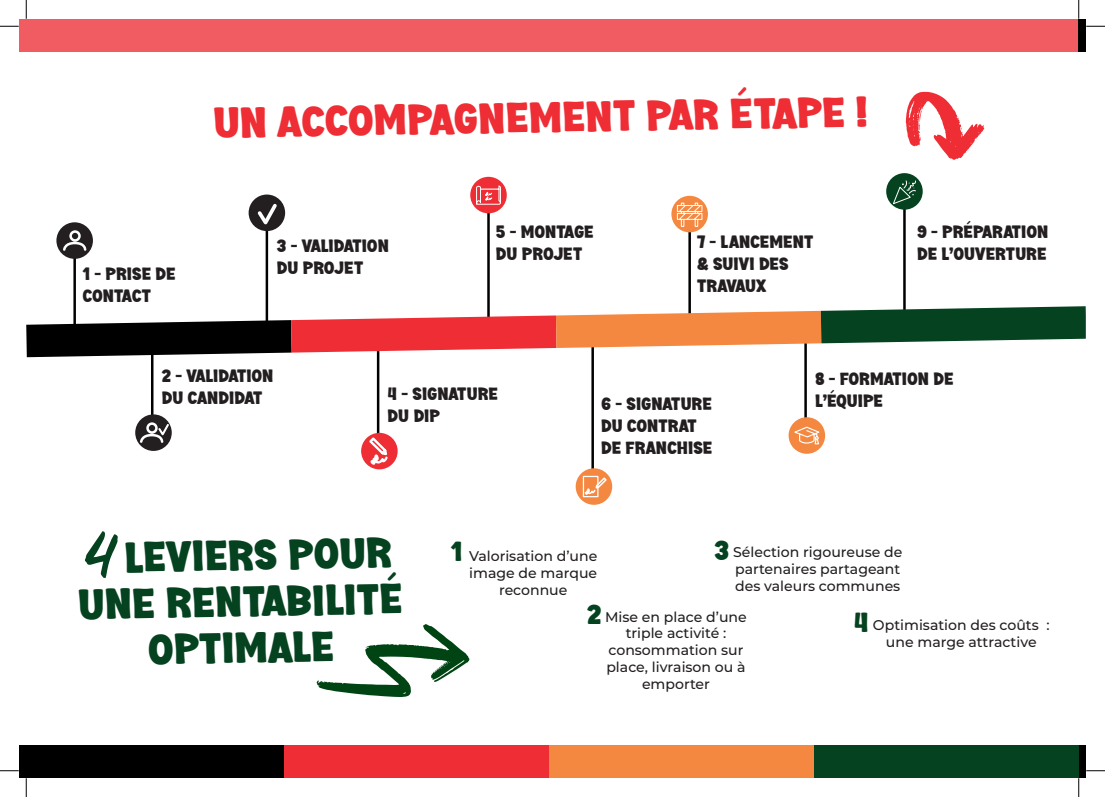
<style>
.page{position:relative;width:1105px;height:797px;background:#fff}
.page>*{position:absolute;margin:0;border:0;box-sizing:border-box;transform-origin:0 0}
.t1{font:42.5px/46.2px "Fresh Juice";color:#05421f;text-align:center}
.t2{font:42.5px "Fresh Juice";color:#ee2d34}
.t3{font:27px "Fresh Juice";color:#05421f}
.t4{font:17.5px/22px "Fresh Juice";color:#231f20}
.t5{font:500 14.12px/16.9px "Montserrat";color:#231f20;text-align:center}
.s1{font-family:"Neodex";font-size:52.5px}
</style>
<div class="page">
<div style="left:19px;top:745px;width:265px;height:32px;background:#000001"></div>
<div style="left:284px;top:745px;width:265px;height:32px;background:#ee2d34"></div>
<div style="left:549px;top:745px;width:265px;height:32px;background:#f58841"></div>
<div style="left:814px;top:745px;width:265px;height:32px;background:#05421f"></div>
<div style="left:1079px;top:745px;width:7px;height:32px;background:#000001"></div>
<div style="left:19px;top:19px;width:1067px;height:33px;background:#f05c61"></div>
<div style="left:1079px;top:19px;width:7px;height:33px;background:#000001"></div>
<hr style="left:73px;top:247px;width:3px;height:104px;background:#000001">
<hr style="left:266px;top:219px;width:2px;height:105px;background:#000001">
<hr style="left:487px;top:208px;width:3px;height:116px;background:#000001">
<hr style="left:688px;top:227px;width:3px;height:93px;background:#000001">
<hr style="left:903px;top:208px;width:3px;height:125px;background:#000001">
<hr style="left:151px;top:326px;width:2px;height:105px;background:#000001">
<hr style="left:377px;top:345px;width:2px;height:104px;background:#000001">
<hr style="left:804px;top:329px;width:3px;height:105px;background:#000001">
<hr style="left:591px;top:345px;width:3px;height:124px;background:#000001">
<div style="left:56px;top:222px;width:37px;height:37px;background:#231f20;border-radius:50%"></div>
<div style="left:249px;top:194px;width:36px;height:37px;background:#231f20;border-radius:50%"></div>
<div style="left:470px;top:177px;width:37px;height:36px;background:#ee2d34;border-radius:50%"></div>
<div style="left:671px;top:196px;width:37px;height:36px;background:#f58841;border-radius:50%"></div>
<div style="left:886px;top:173px;width:37px;height:37px;background:#05421f;border-radius:50%"></div>
<div style="left:135px;top:414px;width:37px;height:37px;background:#231f20;border-radius:50%"></div>
<div style="left:361px;top:433px;width:37px;height:36px;background:#ee2d34;border-radius:50%"></div>
<div style="left:789px;top:417px;width:36px;height:37px;background:#f58841;border-radius:50%"></div>
<svg style="left:576px;top:468px;width:36px;height:37px"></svg>
<svg style="left:26px;top:306px;width:1060px;height:51px"></svg>
<svg style="left:906px;top:92px;width:78px;height:68px"></svg>
<svg style="left:317px;top:624px;width:152px;height:73px"></svg>
<svg style="left:63px;top:230px;width:24px;height:21px"></svg>
<svg style="left:139px;top:421px;width:32px;height:23px"></svg>
<svg style="left:255px;top:203px;width:25px;height:27px"></svg>
<svg style="left:367px;top:435px;width:22px;height:31px"></svg>
<svg style="left:585px;top:476px;width:23px;height:19px"></svg>
<div style="left:583px;top:476px;width:15px;height:21px;border:1px solid #fff"></div>
<svg style="left:476px;top:185px;width:25px;height:20px"></svg>
<svg style="left:676px;top:202px;width:27px;height:25px"></svg>
<svg style="left:794px;top:426px;width:26px;height:19px"></svg>
<svg style="left:892px;top:180px;width:25px;height:25px"></svg>
<svg style="left:0;top:25px;width:19px;height:2px"></svg>
<svg style="left:1086px;top:25px;width:19px;height:2px"></svg>
<svg style="left:0;top:770px;width:19px;height:1px"></svg>
<svg style="left:1086px;top:770px;width:19px;height:1px"></svg>
<svg style="left:25px;top:0;width:2px;height:19px"></svg>
<svg style="left:25px;top:778px;width:2px;height:19px"></svg>
<svg style="left:1078px;top:0;width:1px;height:19px"></svg>
<svg style="left:1078px;top:778px;width:1px;height:19px"></svg>
<p class="t4" style="left:83px;top:262px;width:94px">1 - PRISE DE<br>CONTACT</p>
<p class="t2" style="left:213px;top:94px;width:655px;rotate:-1deg">UN ACCOMPAGNEMENT PAR ÉTAPE !</p>
<p class="t4" style="left:277px;top:235px;width:114px">3 - VALIDATION</p>
<p class="t4" style="left:277px;top:257px;width:88px">DU PROJET</p>
<p class="t4" style="left:496px;top:220px;width:99px">5 - MONTAGE</p>
<p class="t4" style="left:496px;top:242px;width:88px">DU PROJET</p>
<p class="t4" style="left:697px;top:231px;width:118px">7 - LANCEMENT</p>
<p class="t4" style="left:697px;top:253px;width:93px">&amp; SUIVI DES</p>
<p class="t4" style="left:697px;top:275px;width:71px">TRAVAUX</p>
<p class="t4" style="left:917px;top:220px;width:133px">9 - PRÉPARATION</p>
<p class="t4" style="left:917px;top:242px;width:131px">DE L’OUVERTURE</p>
<p class="t4" style="left:162px;top:364px;width:113px">2 - VALIDATION</p>
<p class="t4" style="left:162px;top:386px;width:102px">DU CANDIDAT</p>
<p class="t4" style="left:388px;top:382px;width:112px">4 - SIGNATURE</p>
<p class="t4" style="left:388px;top:404px;width:54px">DU DIP</p>
<p class="t4" style="left:815px;top:367px;width:140px">8 - FORMATION DE</p>
<p class="t4" style="left:601px;top:392px;width:112px">6 - SIGNATURE</p>
<p class="t4" style="left:815px;top:389px;width:69px">L’ÉQUIPE</p>
<p class="t4" style="left:601px;top:414px;width:97px">DU CONTRAT</p>
<p class="t4" style="left:601px;top:436px;width:113px">DE FRANCHISE</p>
<p class="t1" style="left:77px;top:534px;width:326px;rotate:-1deg"><span class="s1">4</span> LEVIERS POUR<br>UNE RENTABILITÉ<br>OPTIMALE</p>
<p class="t3" style="left:715px;top:531px;width:16px">3</p>
<p class="t3" style="left:451px;top:533px;width:13px">1</p>
<p class="t5" style="left:733px;top:543px;width:171px;text-align:left">Sélection rigoureuse de partenaires partageant des valeurs communes</p>
<p class="t5" style="left:873px;top:616px;width:178px">Optimisation des coûts : une marge attractive</p>
<p class="t5" style="left:469px;top:547px;width:130px">Valorisation d’une image de marque reconnue</p>
<p class="t3" style="left:587px;top:596px;width:16px">2</p>
<p class="t5" style="left:605px;top:607px;width:143px">Mise en place d’une triple activité : consommation sur place, livraison ou à emporter</p>
<p class="t3" style="left:854px;top:604px;width:16px">4</p>
</div>
